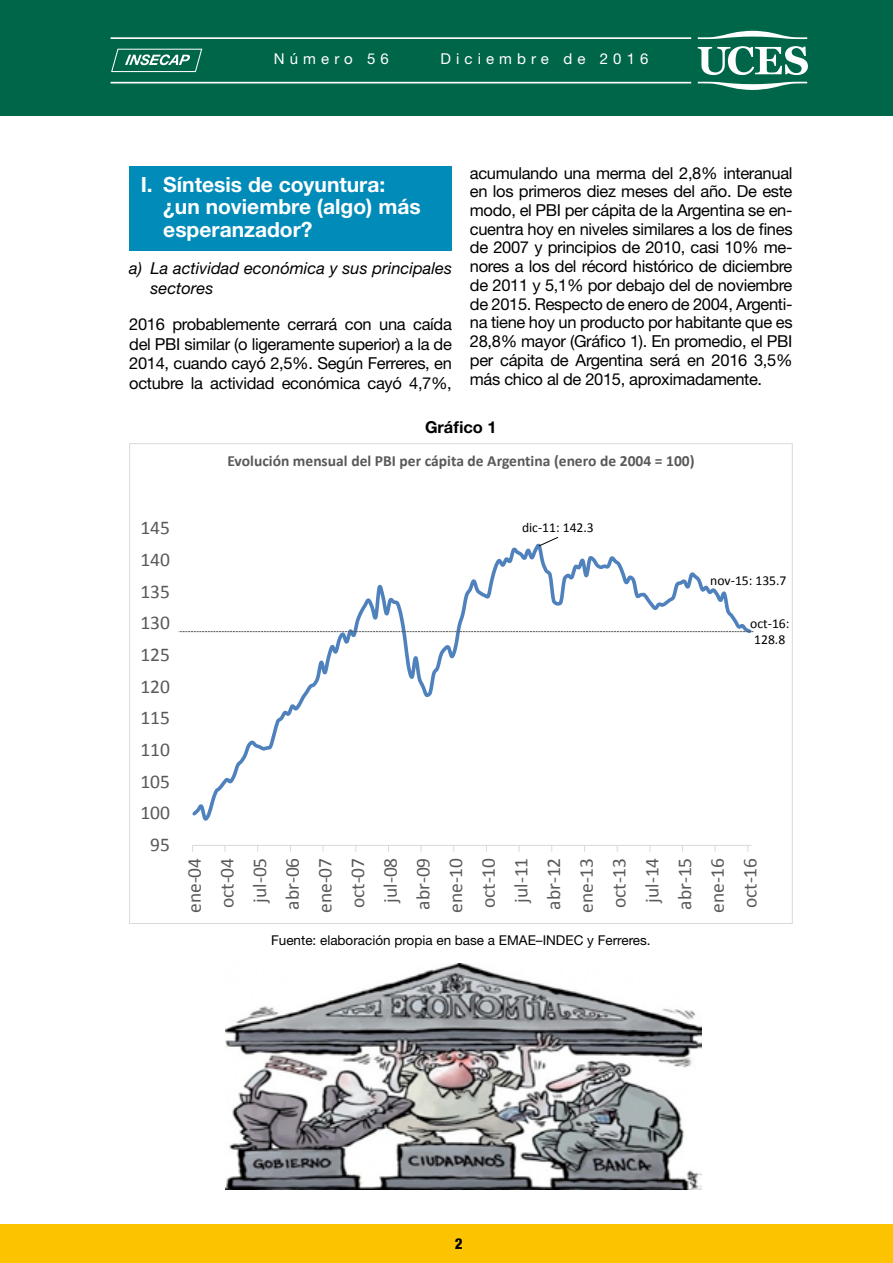
<style>
.page{position:relative;width:893px;height:1263px;background:#fff}
.page>*{position:absolute;margin:0;border:0;box-sizing:border-box;transform-origin:0 0}
.t1{font:700 21px/22.5px "Helvetica Neue LT Std";color:#fff}
.t2{font:19.5px/32.7px "Calibri";color:#595959;text-align:center}
.t3{font:16.5px/18.8px "Helvetica Neue LT Std";letter-spacing:-.02em;color:#000;text-align:justify}
.t4{font:italic 16.5px/19.8px "Helvetica Neue LT Std";color:#000}
.t5{font:700 16.5px "Helvetica Neue LT Std";color:#000}
.t6{font:700 15.45px "Calibri";letter-spacing:-.005em;color:#595959}
.t7{font:15px "Helvetica Neue LT Std";letter-spacing:.34em;color:#fff}
.t8{font:800 condensed 15px "Helvetica Neue LT Std";color:#000}
.t9{font:13.65px/16.6px "Calibri";letter-spacing:-.005em;color:#000}
.t10{font:13.5px "Helvetica Neue LT Std";color:#000}
</style>
<div class="page">
<div style="left:0;top:0;width:893px;height:116px;background:#00664a"></div>
<div style="left:0;top:1225px;width:893px;height:38px;background:#fcc400"></div>
<svg style="left:111px;top:49px;width:91px;height:23px"></svg>
<svg style="left:698px;top:82px;width:109px;height:8px"></svg>
<svg style="left:698px;top:31px;width:109px;height:8px"></svg>
<svg style="left:698px;top:46px;width:110px;height:29px"></svg>
<hr style="left:111px;top:37px;width:580px;height:2px;background:#fff">
<hr style="left:111px;top:82px;width:580px;height:1px;background:#fff">
<div style="left:129px;top:167px;width:323px;height:84px;background:#008bb9"></div>
<hr style="left:192px;top:845px;width:559px;height:1px;background:#d9d9d9">
<svg style="left:192px;top:543px;width:560px;height:278px"></svg>
<svg style="left:538px;top:537px;width:21px;height:10px"></svg>
<svg style="left:179px;top:631px;width:574px;height:1px"></svg>
<img style="left:225px;top:963px;width:477px;height:227px">
<p class="t7" style="left:274px;top:50px;width:117px">Número 56</p>
<p class="t7" style="left:440px;top:50px;width:210px">Diciembre de 2016</p>
<p class="t1" style="left:163px;top:173px;width:259px;text-indent:-22px">I. Síntesis de coyuntura: ¿un noviembre (algo) más esperanzador?</p>
<p class="t4" style="left:151px;top:258px;width:303px;text-indent:-21px">a) La actividad económica y sus principales sectores</p>
<p class="t3" style="left:129px;top:314px;width:324px;line-height:19.5px">2016 probablemente cerrará con una caída del PBI similar (o ligeramente superior) a la de 2014, cuando cayó 2,5%. Según Ferreres, en octubre la actividad económica cayó 4,7%,</p>
<p class="t3" style="left:470px;top:163px;width:324px">acumulando una merma del 2,8% interanual en los primeros diez meses del año. De este modo, el PBI per cápita de la Argentina se en&shy;cuentra hoy en niveles similares a los de fines de 2007 y principios de 2010, casi 10% me&shy;nores a los del récord histórico de diciembre de 2011 y 5,1% por debajo del de noviembre de 2015. Respecto de enero de 2004, Argenti&shy;na tiene hoy un producto por habitante que es 28,8% mayor (Gráfico 1). En promedio, el PBI per cápita de Argentina será en 2016 3,5% más chico al de 2015, aproximadamente.</p>
<p class="t5" style="left:425px;top:417px;width:73px">Gráfico 1</p>
<p class="t6" style="left:227px;top:451px;width:469px">Evolución mensual del PBI per cápita de Argentina (enero de 2004 = 100)</p>
<p class="t2" style="left:140px;top:511px;width:31px">145</p>
<p class="t2" style="left:140px;top:543px;width:31px">140</p>
<p class="t2" style="left:140px;top:575px;width:31px">135</p>
<p class="t2" style="left:140px;top:606px;width:31px">130</p>
<p class="t2" style="left:140px;top:638px;width:31px">125</p>
<p class="t2" style="left:140px;top:670px;width:31px">120</p>
<p class="t2" style="left:140px;top:701px;width:31px">115</p>
<p class="t2" style="left:140px;top:733px;width:31px">110</p>
<p class="t2" style="left:140px;top:765px;width:31px">105</p>
<p class="t2" style="left:140px;top:796px;width:31px">100</p>
<p class="t2" style="left:150px;top:828px;width:21px">95</p>
<p class="t9" style="left:522px;top:519px;width:73px">dic-11: 142.3</p>
<p class="t9" style="left:710px;top:572px;width:78px">nov-15: 135.7</p>
<p class="t9" style="left:750px;top:615px;width:41px">oct-16:<br>128.8</p>
<p class="t2" style="left:178px;top:913px;width:57px;rotate:-90deg">ene-04 oct-04 jul-05 abr-06 ene-07 oct-07 jul-08 abr-09 ene-10 oct-10 jul-11 abr-12 ene-13 oct-13 jul-14 abr-15 ene-16 oct-16</p>
<p class="t10" style="left:271px;top:932px;width:381px">Fuente: elaboración propia en base a EMAE–INDEC y Ferreres.</p>
<p class="t8" style="left:455px;top:1234px;width:9px">2</p>
</div>
